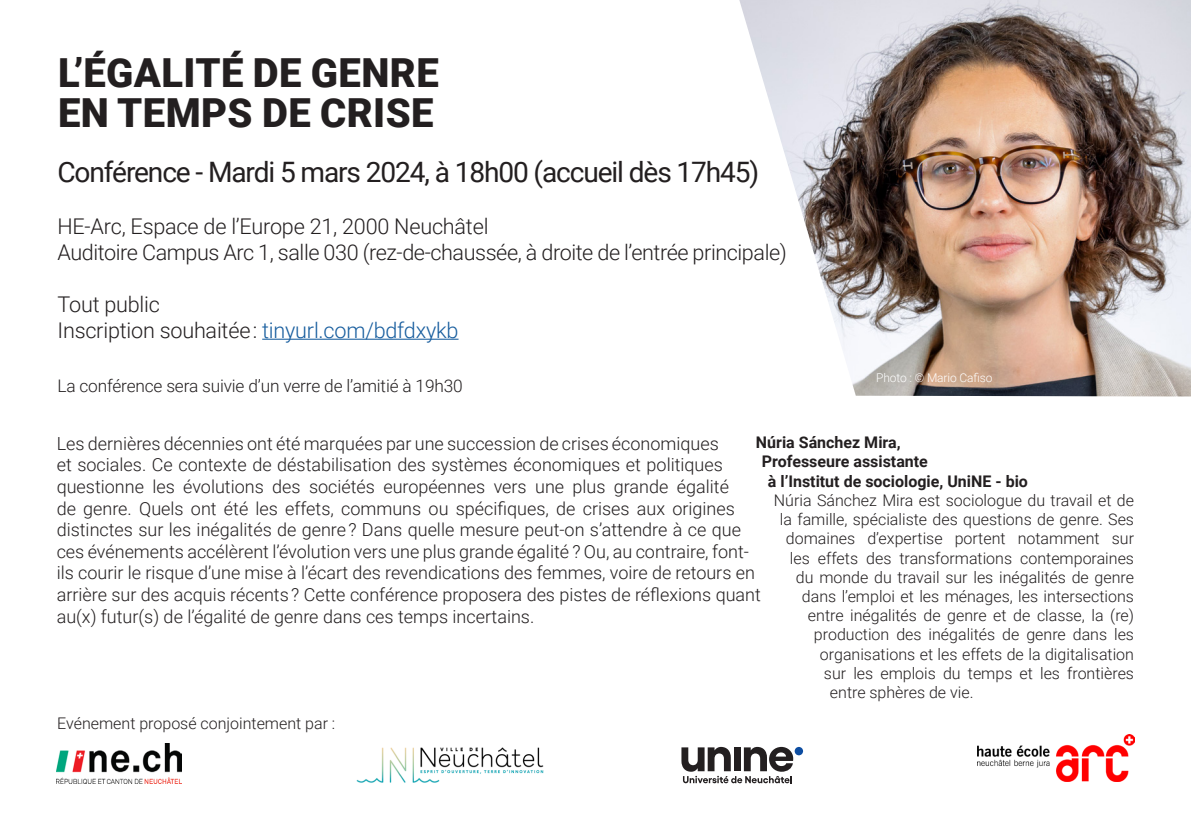
<style>
.page{position:relative;width:1191px;height:840px;background:#fff}
.page>*{position:absolute;margin:0;border:0;box-sizing:border-box;transform-origin:0 0}
.t1{font:900 40px "Roboto";letter-spacing:.01em;color:#231f20}
.t2{font:28.2px "Roboto";letter-spacing:-.04em;color:#231f20}
.t3{font:300 21.6px "Roboto";letter-spacing:-.01em;color:#231f20}
.t4{font:300 18px/21.6px "Roboto";color:#231f20}
.t5{font:300 17.2px "Roboto";letter-spacing:-.01em;color:#231f20}
.t6{font:300 16px "Roboto";color:#231f20}
.t7{font:700 16px "Roboto";color:#231f20}
.t8{font:300 12px "Roboto";letter-spacing:-.01em;color:#fff}
.s1{color:#175d9e}
</style>
<div class="page">
<hr style="left:262px;top:338px;width:196px;height:1px;background:#175d9e">
<img style="left:739px;top:0;width:452px;height:396px">
<img style="left:57px;top:743px;width:124px;height:40px">
<img style="left:977px;top:734px;width:157px;height:47px">
<img style="left:356px;top:747px;width:188px;height:36px">
<svg style="left:794px;top:746px;width:9px;height:8px"></svg>
<svg style="left:681px;top:746px;width:112px;height:36px"></svg>
<p class="t1" style="left:58px;top:44px;width:382px">L’ÉGALITÉ DE GENRE</p>
<p class="t1" style="left:58px;top:84px;width:377px">EN TEMPS DE CRISE</p>
<p class="t2" style="left:57px;top:152px;width:703px">Conférence - Mardi 5 mars 2024, à 18h00 (accueil dès 17h45)</p>
<p class="t3" style="left:57px;top:211px;width:432px">HE-Arc, Espace de l’Europe 21, 2000 Neuchâtel</p>
<p class="t3" style="left:57px;top:237px;width:731px">Auditoire Campus Arc 1, salle 030 (rez-de-chaussée, à droite de l’entrée principale)</p>
<p class="t3" style="left:57px;top:288px;width:104px">Tout public</p>
<p class="t3" style="left:57px;top:314px;width:402px">Inscription souhaitée : <span class="s1">tinyurl.com/bdfdxykb</span></p>
<p class="t5" style="left:57px;top:373px;width:407px">La conférence sera suivie d’un verre de l’amitié à 19h30</p>
<p class="t8" style="left:876px;top:369px;width:118px">Photo : © Mario Cafiso</p>
<p class="t4" style="left:57px;top:431px;width:705px">Les dernières décennies ont été marquées par une succession de crises économiques<br>et sociales. Ce contexte de déstabilisation des systèmes économiques et politiques questionne les évolutions des sociétés européennes vers une plus grande égalité<br>de genre. Quels ont été les effets, communs ou spécifiques, de crises aux origines distinctes sur les inégalités de genre ? Dans quelle mesure peut-on s’attendre à ce que ces événements accélèrent l’évolution vers une plus grande égalité ? Ou, au contraire, font&shy;ils courir le risque d’une mise à l’écart des revendications des femmes, voire de retours en arrière sur des acquis récents ? Cette conférence proposera des pistes de réflexions quant au(x) futur(s) de l’égalité de genre dans ces temps incertains.</p>
<p class="t7" style="left:756px;top:431px;width:146px">Núria Sánchez Mira,</p>
<p class="t7" style="left:762px;top:450px;width:167px">Professeure assistante</p>
<p class="t7" style="left:768px;top:469px;width:261px">à l’Institut de sociologie, UniNE - bio</p>
<p class="t6" style="left:774px;top:488px;width:361px">Núria Sánchez Mira est sociologue du travail et de</p>
<p class="t6" style="left:780px;top:508px;width:355px">la famille, spécialiste des questions de genre. Ses</p>
<p class="t6" style="left:786px;top:527px;width:349px">domaines d’expertise portent notamment sur</p>
<p class="t6" style="left:790px;top:546px;width:346px">les effets des transformations contemporaines</p>
<p class="t6" style="left:796px;top:565px;width:339px">du monde du travail sur les inégalités de genre</p>
<p class="t6" style="left:802px;top:584px;width:333px">dans l’emploi et les ménages, les intersections</p>
<p class="t6" style="left:808px;top:604px;width:328px">entre inégalités de genre et de classe, la (re)</p>
<p class="t6" style="left:814px;top:623px;width:322px">production des inégalités de genre dans les</p>
<p class="t6" style="left:820px;top:642px;width:315px">organisations et les effets de la digitalisation</p>
<p class="t6" style="left:824px;top:661px;width:311px">sur les emplois du temps et les frontières</p>
<p class="t6" style="left:830px;top:680px;width:145px">entre sphères de vie.</p>
<p class="t6" style="left:57px;top:711px;width:279px">Evénement proposé conjointement par :</p>
</div>
